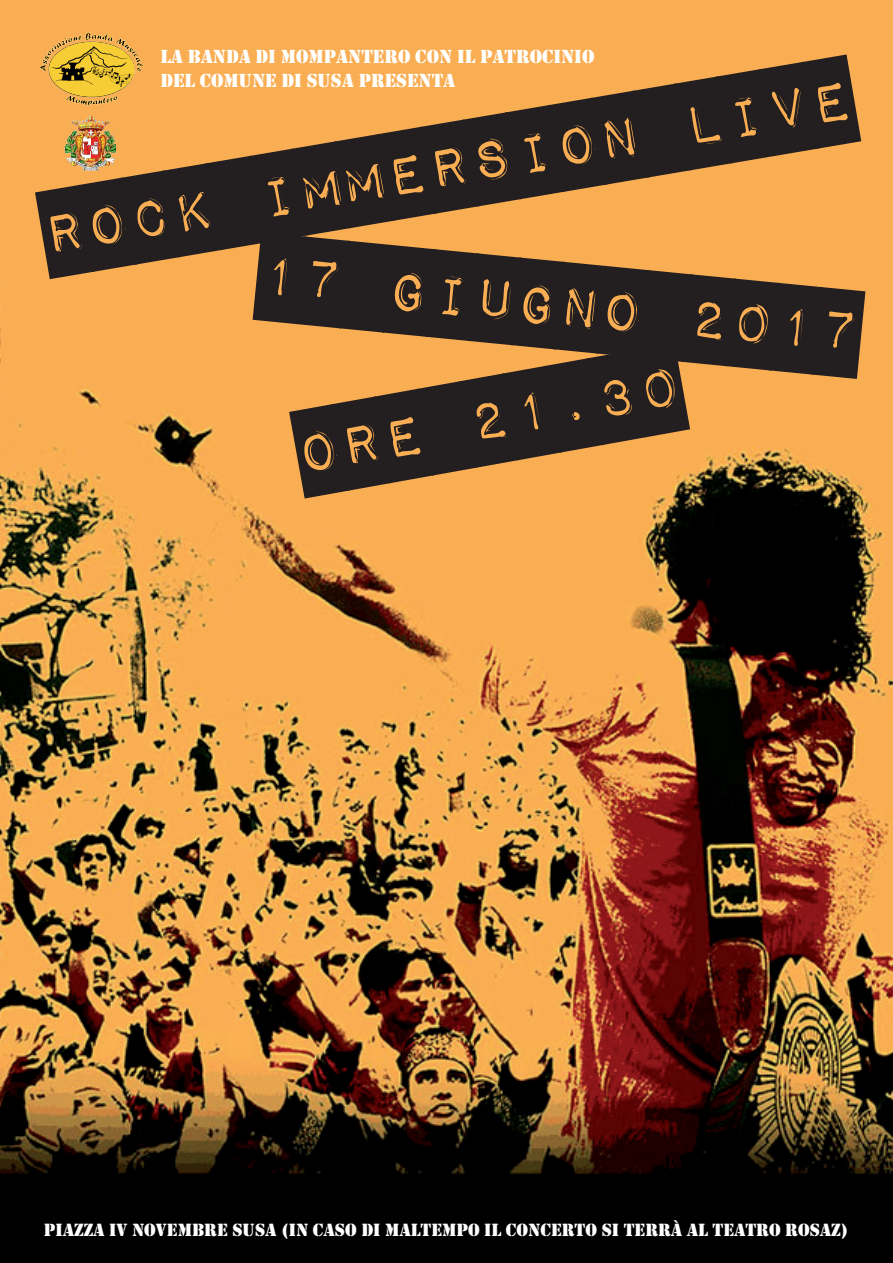
<style>
.page{position:relative;width:893px;height:1263px;background:#fff}
.page>*{position:absolute;margin:0;border:0;box-sizing:border-box;transform-origin:0 0}
.t1{font:72px "Impact Label";color:#231f20}
.t2{font:19.5px/23.4px "Stencil";color:#fff}
.t3{font:18.3px "Stencil";color:#fff}
</style>
<div class="page">
<div style="left:0;top:0;width:893px;height:116px;background:#faae54"></div>
<img style="left:0;top:116px;width:893px;height:1147px">
<div style="left:0;top:163px;width:177px;height:253px;background:#faae54"></div>
<img style="left:63px;top:116px;width:52px;height:56px">
<img style="left:41px;top:33px;width:102px;height:73px">
<p class="t2" style="left:161px;top:45px;width:435px">LA BANDA DI MOMPANTERO CON IL PATROCINIO<br>DEL COMUNE DI SUSA PRESENTA</p>
<h1 class="t1" style="left:37px;top:194px;width:822px;rotate:-10deg">Rock Immersion Live</h1>
<h1 class="t1" style="left:263px;top:230px;width:606px;rotate:6deg">17 giugno 2017</h1>
<h1 class="t1" style="left:291px;top:411px;width:391px;rotate:-10deg">ore 21.30</h1>
<p class="t3" style="left:44px;top:1219px;width:806px">PIAZZA IV NOVEMBRE SUSA (IN CASO DI MALTEMPO IL CONCERTO SI TERRÀ AL TEATRO ROSAZ)</p>
</div>
